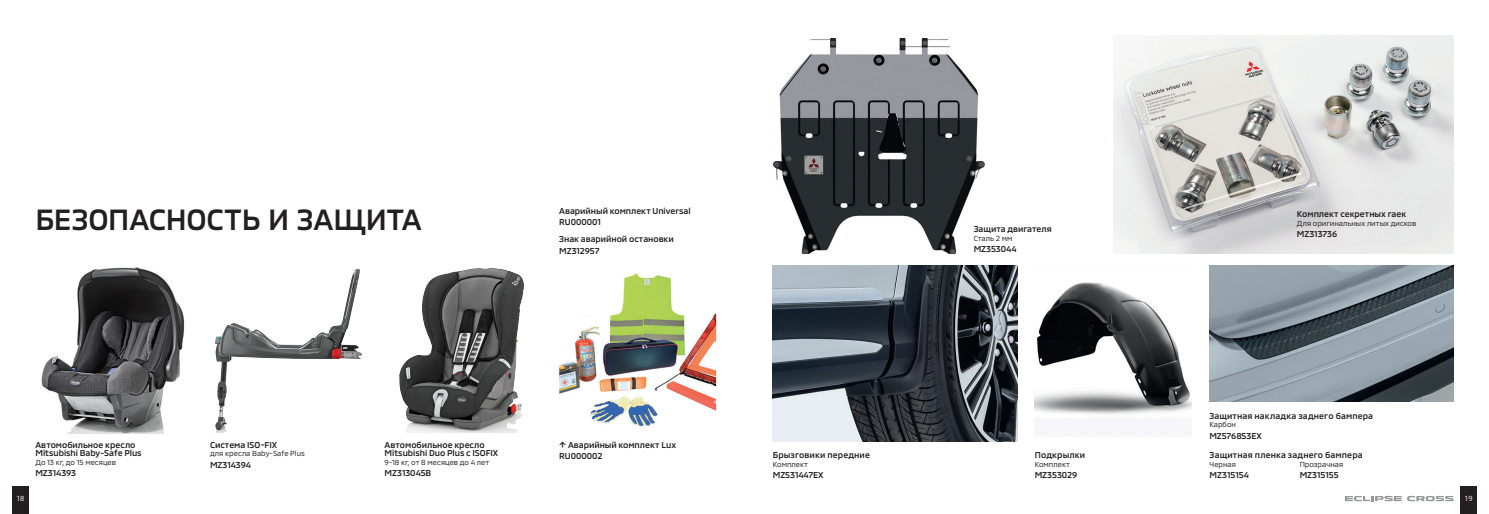
<style>
.page{position:relative;width:1489px;height:514px;background:#fff}
.page>*{position:absolute;margin:0;border:0;box-sizing:border-box;transform-origin:0 0}
.t1{font:500 30px "MMC";letter-spacing:-.005em;color:#231f20}
.t2{font:500 8.75px "MMC";color:#231f20}
.t3{font:7.5px "MMC";color:#231f20}
.t4{font:7.5px "PF Centro Sans Pro";color:#fff}
</style>
<div class="page">
<div style="left:1459px;top:486px;width:17px;height:28px;background:#231f20"></div>
<div style="left:12px;top:486px;width:17px;height:28px;background:#231f20"></div>
<svg style="left:1345px;top:496px;width:108px;height:5px"></svg>
<img style="left:1113px;top:35px;width:340px;height:218px">
<img style="left:559px;top:273px;width:157px;height:154px">
<img style="left:773px;top:39px;width:212px;height:214px">
<img style="left:399px;top:268px;width:123px;height:165px">
<img style="left:41px;top:267px;width:144px;height:166px">
<img style="left:215px;top:269px;width:145px;height:164px">
<img style="left:772px;top:266px;width:244px;height:176px">
<img style="left:1034px;top:282px;width:157px;height:152px">
<img style="left:1209px;top:266px;width:244px;height:136px">
<p class="t1" style="left:35px;top:195px;width:388px">БЕЗОПАСНОСТЬ И ЗАЩИТА</p>
<p class="t2" style="left:559px;top:203px;width:133px">Аварийный комплект Universal</p>
<p class="t2" style="left:559px;top:215px;width:43px">RU000001</p>
<p class="t2" style="left:559px;top:232px;width:116px">Знак аварийной остановки</p>
<p class="t2" style="left:559px;top:243px;width:42px">MZ312957</p>
<p class="t2" style="left:973px;top:222px;width:80px">Защита двигателя</p>
<p class="t3" style="left:973px;top:232px;width:40px">Сталь 2 мм</p>
<p class="t2" style="left:973px;top:242px;width:44px">MZ353044</p>
<p class="t2" style="left:1296px;top:207px;width:111px">Комплект секретных гаек</p>
<p class="t3" style="left:1296px;top:217px;width:121px">Для оригинальных литых дисков</p>
<p class="t2" style="left:1296px;top:227px;width:42px">MZ313736</p>
<p class="t2" style="left:35px;top:437px;width:101px">Автомобильное кресло</p>
<p class="t2" style="left:35px;top:446px;width:108px">Mitsubishi Baby-Safe Plus</p>
<p class="t3" style="left:35px;top:456px;width:82px">До 13 кг, до 15 месяцев</p>
<p class="t2" style="left:35px;top:466px;width:42px">MZ314393</p>
<p class="t2" style="left:210px;top:437px;width:69px">Система ISO-FIX</p>
<p class="t3" style="left:210px;top:447px;width:96px">для кресла Baby-Safe Plus</p>
<p class="t2" style="left:210px;top:457px;width:42px">MZ314394</p>
<p class="t2" style="left:384px;top:437px;width:101px">Автомобильное кресло</p>
<p class="t2" style="left:384px;top:446px;width:115px">Mitsubishi Duo Plus с ISOFIX</p>
<p class="t3" style="left:384px;top:456px;width:106px">9-18 кг, от 8 месяцев до 4 лет</p>
<p class="t2" style="left:384px;top:466px;width:48px">MZ313045B</p>
<p class="t2" style="left:559px;top:437px;width:118px">↑ Аварийный комплект Lux</p>
<p class="t2" style="left:559px;top:449px;width:45px">RU000002</p>
<p class="t2" style="left:772px;top:448px;width:99px">Брызговики передние</p>
<p class="t3" style="left:772px;top:458px;width:37px">Комплект</p>
<p class="t2" style="left:772px;top:468px;width:52px">MZ531447EX</p>
<p class="t2" style="left:1034px;top:448px;width:52px">Подкрылки</p>
<p class="t3" style="left:1034px;top:458px;width:37px">Комплект</p>
<p class="t2" style="left:1034px;top:468px;width:44px">MZ353029</p>
<p class="t2" style="left:1209px;top:408px;width:165px">Защитная накладка заднего бампера</p>
<p class="t3" style="left:1209px;top:418px;width:28px">Карбон</p>
<p class="t2" style="left:1209px;top:428px;width:54px">MZ576853EX</p>
<p class="t2" style="left:1209px;top:448px;width:155px">Защитная пленка заднего бампера</p>
<p class="t3" style="left:1209px;top:458px;width:28px">Черная</p>
<p class="t3" style="left:1299px;top:458px;width:45px">Прозрачная</p>
<p class="t2" style="left:1209px;top:468px;width:41px">MZ315154</p>
<p class="t2" style="left:1299px;top:468px;width:40px">MZ315155</p>
<p class="t4" style="left:16px;top:494px;width:9px">18</p>
<p class="t4" style="left:1464px;top:494px;width:9px">19</p>
</div>
